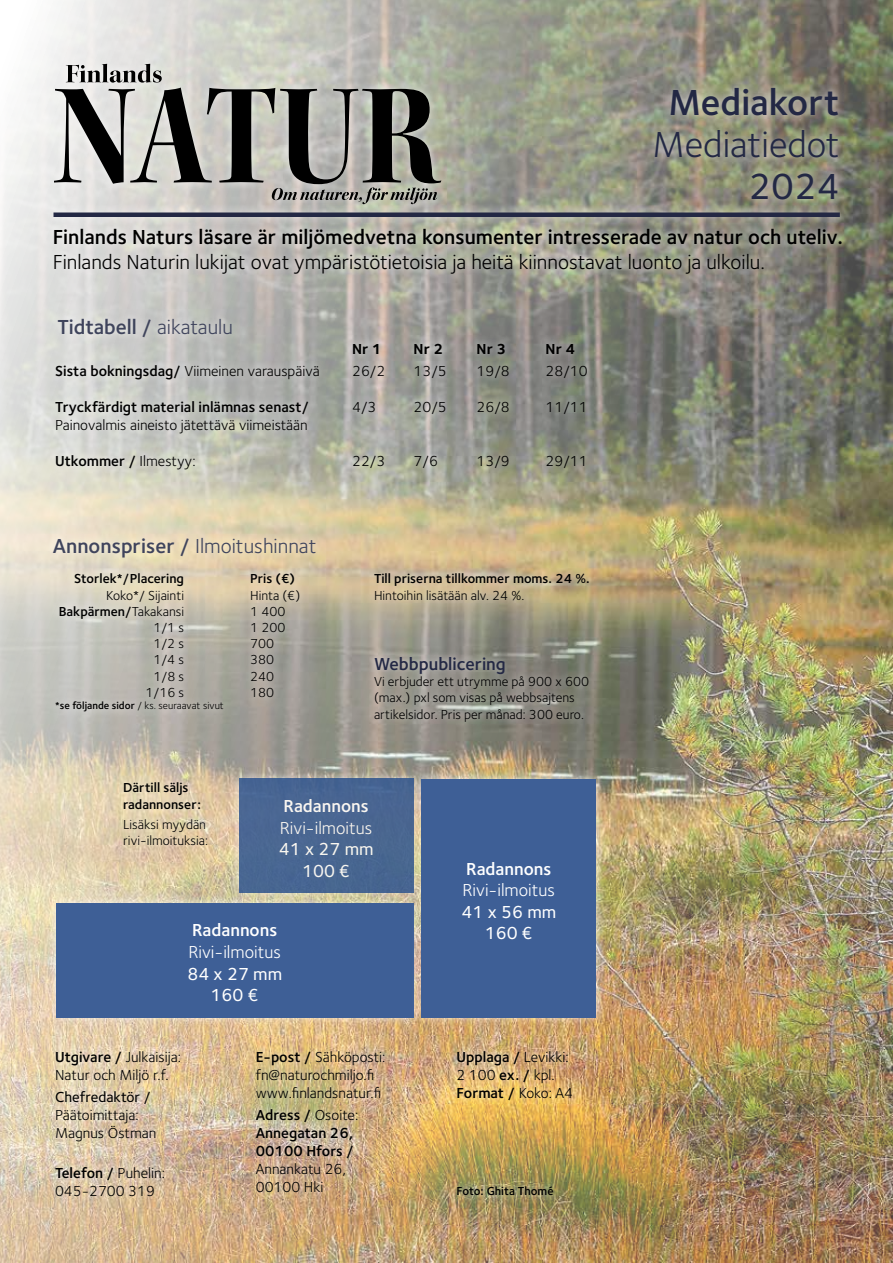
<style>
.page{position:relative;width:893px;height:1263px;background:#fff}
.page>*{position:absolute;margin:0;border:0;box-sizing:border-box;transform-origin:0 0}
.t1{font:37.5px "Foundry Sterling";color:#232844}
.t2{font:600 37.5px "Foundry Sterling";color:#232844}
.t3{font:500 37.5px "Foundry Sterling";color:#232844}
.t4{font:21px "Foundry Sterling";color:#000}
.t5{font:600 21px "Foundry Sterling";color:#000}
.t6{font:21px "Foundry Sterling";color:#3f445c}
.t7{font:600 21px "Foundry Sterling";color:#3f445c}
.t8{font:18px "Foundry Sterling";color:#fff}
.t9{font:500 18px/21.6px "Foundry Sterling";color:#fff;text-align:center}
.t10{font:600 18px "Foundry Sterling";color:#fff}
.t11{font:600 18px "Foundry Sterling";color:#232844}
.t12{font:15px/18px "Foundry Sterling";color:#000}
.t13{font:600 15px/18px "Foundry Sterling";color:#000}
.t14{font:500 15px "Foundry Sterling";color:#000}
.t15{font:700 15px "Foundry Sterling";color:#000}
.t16{font:13.5px/16.2px "Foundry Sterling";color:#000}
.t17{font:600 13.5px/16.2px "Foundry Sterling";color:#000}
.t18{font:600 12px "Foundry Sterling";color:#000}
.t19{font:10.5px "Foundry Sterling";color:#000}
.s1{font-weight:400}
.s2{font-weight:600}
</style>
<div class="page">
<img style="left:0;top:0;width:893px;height:1263px">
<div style="left:46px;top:1042px;width:534px;height:163px;background:#fff;opacity:.75"></div>
<div style="left:49px;top:309px;width:192px;height:37px;background:#fff;opacity:.75"></div>
<div style="left:47px;top:334px;width:549px;height:145px;background:#fff;opacity:.75"></div>
<div style="left:45px;top:529px;width:279px;height:37px;background:#fff;opacity:.75"></div>
<div style="left:646px;top:79px;width:201px;height:129px;background:#fff;opacity:.75"></div>
<div style="left:47px;top:565px;width:262px;height:155px;background:#fff;opacity:.75"></div>
<div style="left:366px;top:564px;width:231px;height:45px;background:#fff;opacity:.75"></div>
<div style="left:115px;top:773px;width:100px;height:81px;background:#fff;opacity:.75"></div>
<div style="left:229px;top:769px;width:194px;height:134px;background:#fff;opacity:.75"></div>
<div style="left:239px;top:778px;width:174px;height:115px;background:#496691"></div>
<div style="left:46px;top:893px;width:377px;height:134px;background:#fff;opacity:.75"></div>
<div style="left:56px;top:903px;width:357px;height:114px;background:#3e5f96"></div>
<div style="left:412px;top:769px;width:194px;height:258px;background:#fff;opacity:.75"></div>
<div style="left:422px;top:779px;width:174px;height:238px;background:#3e5f96"></div>
<div style="left:45px;top:220px;width:805px;height:63px;background:#fff;opacity:.75"></div>
<div style="left:44px;top:203px;width:805px;height:23px;background:#fff;opacity:.75"></div>
<div style="left:54px;top:212px;width:786px;height:5px;background:#232844"></div>
<div style="left:45px;top:54px;width:405px;height:159px;background:#fff;opacity:.75"></div>
<svg style="left:54px;top:64px;width:387px;height:140px;background:#979792"></svg>
<div style="left:366px;top:648px;width:232px;height:81px;background:#fff;opacity:.75"></div>
<h1 class="t2" style="left:668px;top:80px;width:173px">Mediakort</h1>
<h1 class="t1" style="left:652px;top:122px;width:189px">Mediatiedot</h1>
<h1 class="t3" style="left:748px;top:164px;width:93px">2024</h1>
<h2 class="t5" style="left:53px;top:224px;width:791px">Finlands Naturs läsare är miljömedvetna konsumenter intresserade av natur och uteliv.</h2>
<h2 class="t4" style="left:53px;top:250px;width:714px">Finlands Naturin lukijat ovat ympäristötietoisia ja heitä kiinnostavat luonto ja ulkoilu.</h2>
<h2 class="t7" style="left:57px;top:315px;width:177px">Tidtabell / <span class="s1">aikataulu</span></h2>
<p class="t15" style="left:352px;top:340px;width:31px">Nr 1</p>
<p class="t15" style="left:414px;top:340px;width:31px">Nr 2</p>
<p class="t15" style="left:477px;top:340px;width:31px">Nr 3</p>
<p class="t15" style="left:546px;top:340px;width:31px">Nr 4</p>
<p class="t12" style="left:55px;top:362px;width:266px"><span class="s2">Sista bokningsdag/</span> Viimeinen varauspäivä</p>
<p class="t12" style="left:352px;top:362px;width:35px">26/2</p>
<p class="t12" style="left:414px;top:362px;width:35px">13/5</p>
<p class="t12" style="left:477px;top:362px;width:35px">19/8</p>
<p class="t12" style="left:546px;top:362px;width:44px">28/10</p>
<p class="t13" style="left:55px;top:398px;width:255px">Tryckfärdigt material inlämnas senast/</p>
<p class="t12" style="left:352px;top:398px;width:26px">4/3</p>
<p class="t12" style="left:414px;top:398px;width:35px">20/5</p>
<p class="t12" style="left:477px;top:398px;width:35px">26/8</p>
<p class="t12" style="left:546px;top:398px;width:44px">11/11</p>
<p class="t12" style="left:55px;top:416px;width:254px">Painovalmis aineisto jätettävä viimeistään</p>
<p class="t13" style="left:55px;top:452px;width:142px">Utkommer / <span class="s1">Ilmestyy:</span></p>
<p class="t12" style="left:352px;top:452px;width:35px">22/3</p>
<p class="t12" style="left:414px;top:452px;width:26px">7/6</p>
<p class="t12" style="left:477px;top:452px;width:35px">13/9</p>
<p class="t12" style="left:546px;top:452px;width:44px">29/11</p>
<h2 class="t6" style="left:53px;top:533px;width:265px"><span class="s2">Annonspriser /</span> Ilmoitushinnat</h2>
<p class="t17" style="left:74px;top:571px;width:111px">Storlek*/Placering</p>
<p class="t17" style="left:250px;top:571px;width:47px">Pris (€)</p>
<p class="t16" style="left:106px;top:587px;width:79px">Koko*/ Sijainti</p>
<p class="t16" style="left:250px;top:587px;width:52px">Hinta (€)</p>
<p class="t17" style="left:59px;top:603px;width:127px">Bakpärmen/<span class="s1">Takakansi</span></p>
<p class="t16" style="left:250px;top:603px;width:37px">1 400</p>
<p class="t16" style="left:153px;top:619px;width:32px">1/1 s</p>
<p class="t16" style="left:250px;top:619px;width:37px">1 200</p>
<p class="t16" style="left:153px;top:636px;width:32px">1/2 s</p>
<p class="t16" style="left:250px;top:636px;width:26px">700</p>
<p class="t16" style="left:153px;top:652px;width:32px">1/4 s</p>
<p class="t16" style="left:250px;top:652px;width:26px">380</p>
<p class="t16" style="left:153px;top:668px;width:32px">1/8 s</p>
<p class="t16" style="left:250px;top:668px;width:26px">240</p>
<p class="t16" style="left:145px;top:684px;width:40px">1/16 s</p>
<p class="t16" style="left:250px;top:684px;width:26px">180</p>
<p class="t19" style="left:55px;top:700px;width:170px"><span class="s2">*se följande sidor</span> / ks. seuraavat sivut</p>
<p class="t17" style="left:374px;top:571px;width:217px">Till priserna tillkommer moms. 24 %.</p>
<p class="t16" style="left:374px;top:587px;width:152px">Hintoihin lisätään alv. 24 %.</p>
<p class="t11" style="left:374px;top:653px;width:133px">Webbpublicering</p>
<p class="t16" style="left:374px;top:674px;width:217px">Vi erbjuder ett utrymme på 900 x 600 (max.) pxl som visas på webbsajtens artikelsidor. Pris per månad: 300 euro.</p>
<p class="t17" style="left:123px;top:780px;width:79px">Därtill säljs radannonser:</p>
<p class="t16" style="left:123px;top:816px;width:86px">Lisäksi myydän rivi-ilmoituksia:</p>
<p class="t10" style="left:284px;top:795px;width:87px">Radannons</p>
<p class="t8" style="left:280px;top:817px;width:94px">Rivi-ilmoitus</p>
<p class="t9" style="left:279px;top:839px;width:96px">41 x 27 mm<br>100 €</p>
<p class="t10" style="left:192px;top:920px;width:87px">Radannons</p>
<p class="t8" style="left:189px;top:941px;width:94px">Rivi-ilmoitus</p>
<p class="t9" style="left:187px;top:963px;width:96px">84 x 27 mm<br>160 €</p>
<p class="t12" style="left:55px;top:1048px;width:127px"><span class="s2">Utgivare /</span> Julkaisija:<br>Natur och Miljö r.f.</p>
<p class="t14" style="left:55px;top:1088px;width:97px">Chefredaktör /</p>
<p class="t12" style="left:55px;top:1106px;width:103px">Päätoimittaja:<br>Magnus Östman</p>
<p class="t12" style="left:55px;top:1164px;width:111px"><span class="s2">Telefon /</span> Puhelin:<br>045-2700 319</p>
<p class="t12" style="left:256px;top:1048px;width:131px"><span class="s2">E-post /</span> Sähköposti: fn@naturochmiljo.fi www.finlandsnatur.fi</p>
<p class="t13" style="left:256px;top:1106px;width:104px">Adress / <span class="s1">Osoite:<br></span>Annegatan 26,<br>00100 Hfors /</p>
<p class="t12" style="left:256px;top:1160px;width:92px">Annankatu 26,<br>00100 Hki</p>
<p class="t10" style="left:466px;top:858px;width:87px">Radannons</p>
<p class="t8" style="left:463px;top:880px;width:94px">Rivi-ilmoitus</p>
<p class="t9" style="left:461px;top:901px;width:96px">41 x 56 mm<br>160 €</p>
<p class="t12" style="left:456px;top:1048px;width:118px"><span class="s2">Upplaga /</span> Levikki:<br>2 100 <span class="s2">ex. /</span> kpl.<br><span class="s2">Format /</span> Koko: A4</p>
<p class="t18" style="left:456px;top:1184px;width:99px">Foto: Ghita Thomé</p>
</div>
